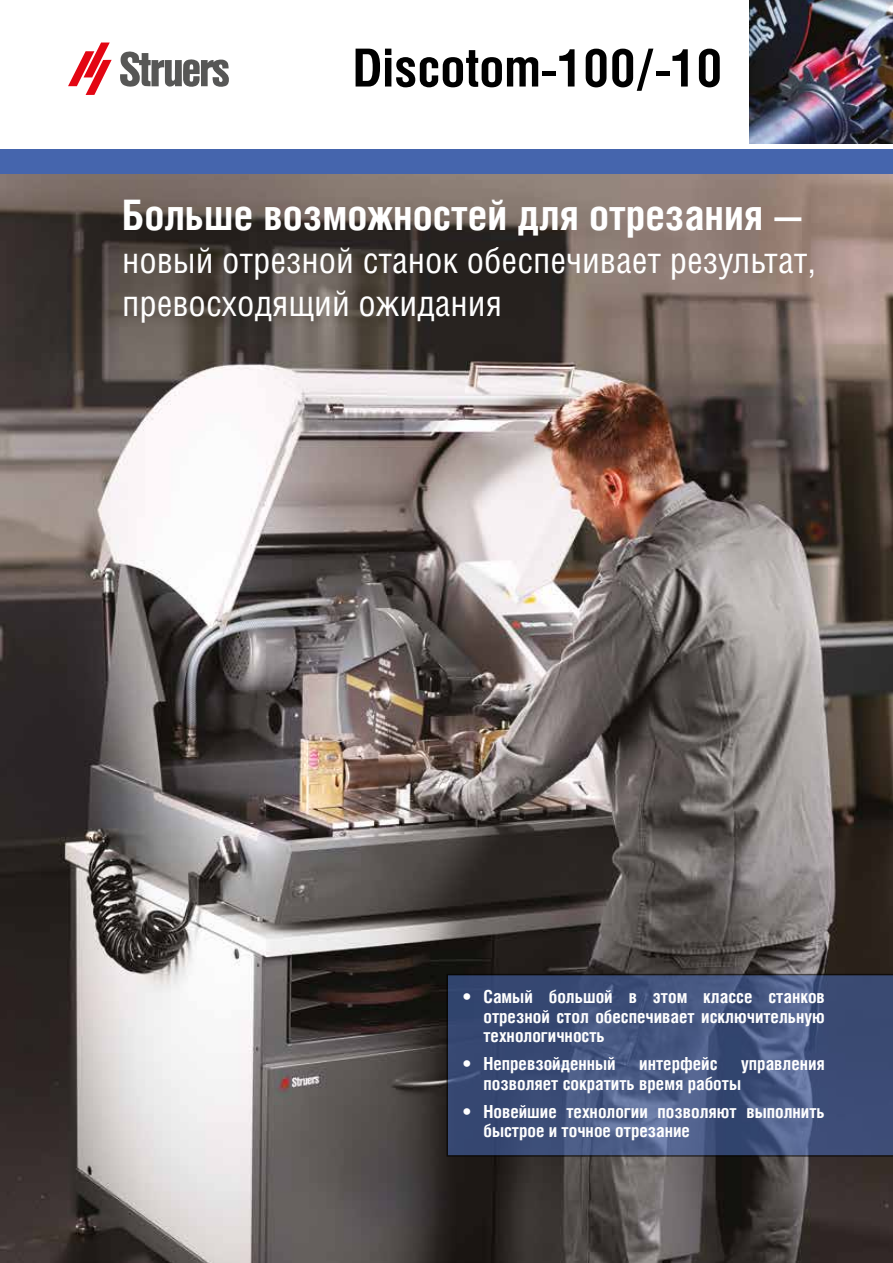
<style>
.page{position:relative;width:893px;height:1263px;background:#fff}
.page>*{position:absolute;margin:0;border:0;box-sizing:border-box;transform-origin:0 0}
.t1{font:700 52.5px "Helios Cond C";color:#000}
.t2{font:700 42px "Helios Cond C";color:#fff}
.t3{font:36px/43.2px "Helios Cond C";color:#fff}
.t4{font:700 18px/19.5px "Helios Cond C";color:#fff;text-align:justify}
</style>
<div class="page">
<img style="left:0;top:174px;width:893px;height:1089px">
<svg style="left:446px;top:974px;width:447px;height:183px;background:#40517a"></svg>
<div style="left:0;top:150px;width:893px;height:24px;background:#4565ad"></div>
<svg style="left:68px;top:43px;width:44px;height:52px"></svg>
<svg style="left:120px;top:51px;width:109px;height:36px"></svg>
<img style="left:749px;top:0;width:144px;height:144px">
<h1 class="t1" style="left:353px;top:36px;width:371px">Discotom-100/-10</h1>
<h2 class="t2" style="left:122px;top:190px;width:682px">Больше возможностей для отрезания —</h2>
<h3 class="t3" style="left:122px;top:238px;width:695px">новый отрезной станок обеспечивает результат, превосходящий ожидания</h3>
<p class="t4" style="left:483px;top:986px;width:343px;text-indent:-21px">• Самый большой в этом классе станков отрезной стол обеспечивает исключительную технологичность</p>
<p class="t4" style="left:462px;top:1053px;width:155px">• Непревзойденный</p>
<p class="t4" style="left:639px;top:1053px;width:80px">интерфейс</p>
<p class="t4" style="left:741px;top:1053px;width:85px">управления</p>
<p class="t4" style="left:483px;top:1073px;width:259px">позволяет сократить время работы</p>
<p class="t4" style="left:483px;top:1101px;width:343px;text-indent:-21px">• Новейшие технологии позволяют выполнить быстрое и точное отрезание</p>
</div>
